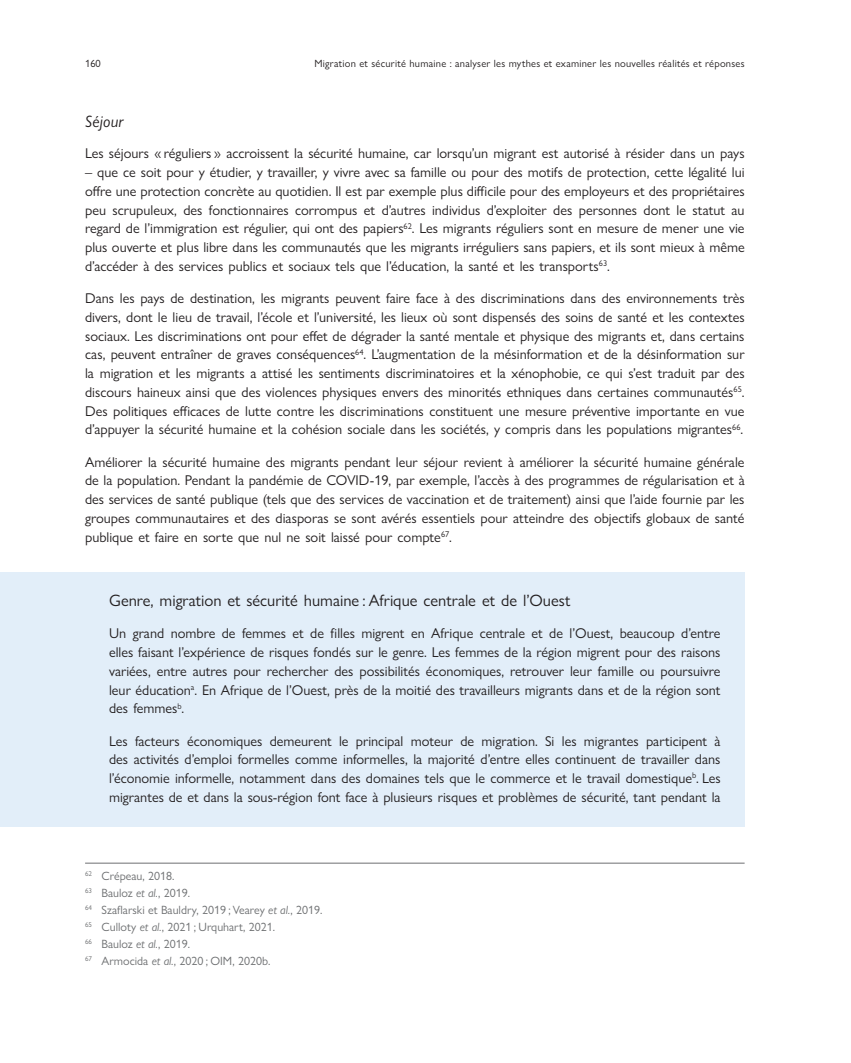
<style>
.page{position:relative;width:851px;height:1063px;background:#fff}
.page>*{position:absolute;margin:0;border:0;box-sizing:border-box;transform-origin:0 0}
.Text_box_title_L{font:16.5px "Gill Sans Nova";color:#231f20}
.Heading_2{font:italic 16.5px "Gill Sans Nova";letter-spacing:.01em;color:#231f20}
.Body_text{font:14.25px/18.8px "Gill Sans Nova";color:#231f20;text-align:justify}
.Text_box_body_L{font:14.25px/18.8px "Gill Sans Nova";color:#231f20;text-align:justify}
.Footnote{font:12px "Gill Sans Nova";color:#6d6f71}
.t1{font:10.5px "Gill Sans Nova";letter-spacing:.025em;color:#231f20}
.s1{font-style:italic}
</style>
<div class="page">
<div style="left:0;top:573px;width:744px;height:59px;background:#e2eef9"></div>
<div style="left:0;top:607px;width:744px;height:131px;background:#e2eef9"></div>
<div style="left:0;top:714px;width:744px;height:113px;background:#e2eef9"></div>
<hr style="left:85px;top:863px;width:659px;height:1px;background:#6d6f71">
<p class="t1" style="left:85px;top:57px;width:17px">160</p>
<p class="t1" style="left:314px;top:57px;width:431px">Migration et sécurité humaine : analyser les mythes et examiner les nouvelles réalités et réponses</p>
<p class="Heading_2" style="left:85px;top:111px;width:40px">Séjour</p>
<p class="Body_text" style="left:85px;top:144px;width:661px">Les séjours « réguliers » accroissent la sécurité humaine, car lorsqu’un migrant est autorisé à résider dans un pays</p>
<p class="Body_text" style="left:85px;top:163px;width:661px">– que ce soit pour y étudier, y travailler, y vivre avec sa famille ou pour des motifs de protection, cette légalité lui offre une protection concrète au quotidien. Il est par exemple plus difficile pour des employeurs et des propriétaires peu scrupuleux, des fonctionnaires corrompus et d’autres individus d’exploiter des personnes dont le statut au regard de l’immigration est régulier, qui ont des papiers<sup>62</sup>. Les migrants réguliers sont en mesure de mener une vie plus ouverte et plus libre dans les communautés que les migrants irréguliers sans papiers, et ils sont mieux à même d’accéder à des services publics et sociaux tels que l’éducation, la santé et les transports<sup>63</sup>.</p>
<p class="Body_text" style="left:85px;top:289px;width:661px">Dans les pays de destination, les migrants peuvent faire face à des discriminations dans des environnements très divers, dont le lieu de travail, l’école et l’université, les lieux où sont dispensés des soins de santé et les contextes sociaux. Les discriminations ont pour effet de dégrader la santé mentale et physique des migrants et, dans certains cas, peuvent entraîner de graves conséquences<sup>64</sup>. L’augmentation de la mésinformation et de la désinformation sur la migration et les migrants a attisé les sentiments discriminatoires et la xénophobie, ce qui s’est traduit par des discours haineux ainsi que des violences physiques envers des minorités ethniques dans certaines communautés<sup>65</sup>.<br>Des politiques efficaces de lutte contre les discriminations constituent une mesure préventive importante en vue d’appuyer la sécurité humaine et la cohésion sociale dans les sociétés, y compris dans les populations migrantes<sup>66</sup>.</p>
<p class="Body_text" style="left:85px;top:452px;width:661px">Améliorer la sécurité humaine des migrants pendant leur séjour revient à améliorer la sécurité humaine générale de la population. Pendant la pandémie de COVID-19, par exemple, l’accès à des programmes de régularisation et à des services de santé publique (tels que des services de vaccination et de traitement) ainsi que l’aide fournie par les groupes communautaires et des diasporas se sont avérés essentiels pour atteindre des objectifs globaux de santé publique et faire en sorte que nul ne soit laissé pour compte<sup>67</sup>.</p>
<p class="Text_box_title_L" style="left:109px;top:590px;width:463px">Genre, migration et sécurité humaine : Afrique centrale et de l’Ouest</p>
<p class="Text_box_body_L" style="left:109px;top:624px;width:613px">Un grand nombre de femmes et de filles migrent en Afrique centrale et de l’Ouest, beaucoup d’entre elles faisant l’expérience de risques fondés sur le genre. Les femmes de la région migrent pour des raisons variées, entre autres pour rechercher des possibilités économiques, retrouver leur famille ou poursuivre leur éducation<sup>a</sup>. En Afrique de l’Ouest, près de la moitié des travailleurs migrants dans et de la région sont des femmes<sup>b</sup>.</p>
<p class="Text_box_body_L" style="left:109px;top:731px;width:613px">Les facteurs économiques demeurent le principal moteur de migration. Si les migrantes participent à des activités d’emploi formelles comme informelles, la majorité d’entre elles continuent de travailler dans l’économie informelle, notamment dans des domaines tels que le commerce et le travail domestique<sup>b</sup>. Les migrantes de et dans la sous-région font face à plusieurs risques et problèmes de sécurité, tant pendant la</p>
<p class="Footnote" style="left:85px;top:869px;width:91px"><sup>62</sup> Crépeau, 2018.</p>
<p class="Footnote" style="left:85px;top:886px;width:107px"><sup>63</sup> Bauloz <span class="s1">et al.</span>, 2019.</p>
<p class="Footnote" style="left:85px;top:903px;width:239px"><sup>64</sup> Szaflarski et Bauldry, 2019 ; Vearey <span class="s1">et al.</span>, 2019.</p>
<p class="Footnote" style="left:85px;top:920px;width:191px"><sup>65</sup> Culloty <span class="s1">et al.</span>, 2021 ; Urquhart, 2021.</p>
<p class="Footnote" style="left:85px;top:937px;width:107px"><sup>66</sup> Bauloz <span class="s1">et al.</span>, 2019.</p>
<p class="Footnote" style="left:85px;top:954px;width:187px"><sup>67</sup> Armocida <span class="s1">et al.</span>, 2020 ; OIM, 2020b.</p>
</div>
